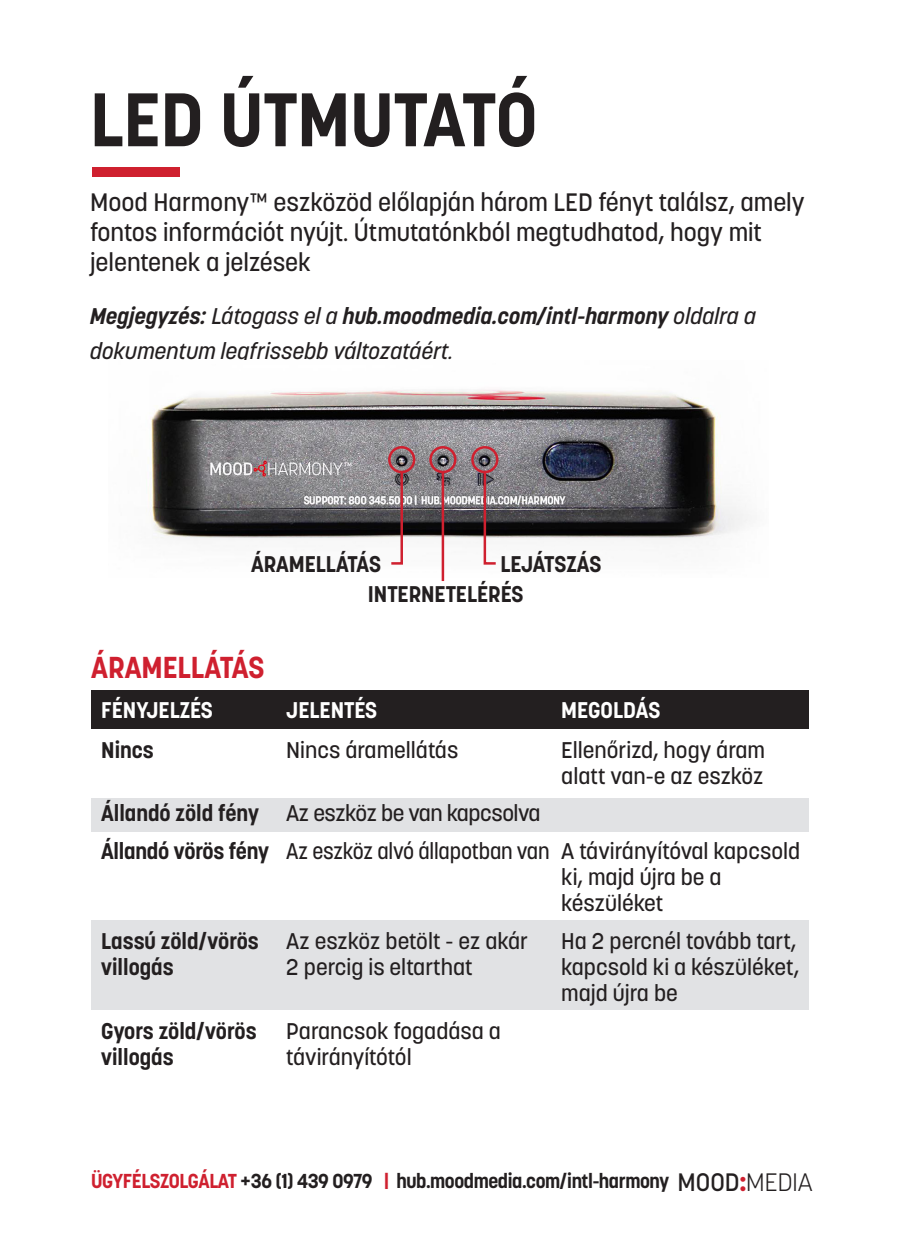
<style>
.page{position:relative;width:900px;height:1260px;background:#fff}
.page>*{position:absolute;margin:0;border:0;box-sizing:border-box;transform-origin:0 0}
.t1{font:700 75px "Korolev";color:#231f20}
.t2{font:700 30px "Korolev";color:#cf202f}
.t3{font:500 25px/30px "Korolev";color:#231f20}
.t4{font:300 25px "Korolev";color:#231f20}
.t5{font:500 22.5px "Korolev";color:#231f20}
.t6{font:italic 500 22.5px/35px "Korolev";color:#231f20}
.t7{font:700 22.5px "Korolev";color:#231f20}
.t8{font:500 22.5px "Korolev";color:#231f20;scale:.94 1}
.t9{font:500 22.5px "Korolev";letter-spacing:-.02em;color:#231f20}
.t10{font:700 22.5px "Korolev";color:#fff}
.t11{font:700 20px "Korolev";letter-spacing:-.02em;color:#231f20}
.s1{font-weight:700}
.s2{color:#cf202f}
.s3{font-weight:500}
.s4{font-weight:800;color:#cf202f}
</style>
<div class="page">
<div style="left:91px;top:690px;width:718px;height:39px;background:#231f20"></div>
<div style="left:91px;top:798px;width:718px;height:33px;background:#e1e2e4"></div>
<div style="left:91px;top:920px;width:718px;height:90px;background:#e1e2e4"></div>
<div style="left:92px;top:167px;width:88px;height:9px;background:#cf202f"></div>
<img style="left:146px;top:389px;width:604px;height:189px">
<hr style="left:442px;top:473px;width:2px;height:108px;background:#cf202f">
<svg style="left:389px;top:470px;width:15px;height:96px"></svg>
<svg style="left:482px;top:470px;width:16px;height:96px"></svg>
<div style="left:429px;top:446px;width:28px;height:27px;border:2px solid #cf202f;border-radius:50%"></div>
<div style="left:388px;top:446px;width:27px;height:27px;border:2px solid #cf202f;border-radius:50%"></div>
<div style="left:471px;top:446px;width:27px;height:27px;border:2px solid #cf202f;border-radius:50%"></div>
<p class="t1" style="left:90px;top:73px;width:448px">LED ÚTMUTATÓ</p>
<p class="t3" style="left:90px;top:187px;width:716px">Mood Harmony™ eszközöd előlapján három LED fényt találsz, amely fontos információt nyújt. Útmutatónkból megtudhatod, hogy mit jelentenek a jelzések</p>
<p class="t6" style="left:90px;top:298px;width:668px"><span class="s1">Megjegyzés:</span> Látogass el a <span class="s1">hub.moodmedia.com/intl-harmony</span> oldalra a dokumentum legfrissebb változatáért.</p>
<p class="t7" style="left:251px;top:550px;width:131px">ÁRAMELLÁTÁS</p>
<p class="t7" style="left:500px;top:550px;width:102px">LEJÁTSZÁS</p>
<p class="t7" style="left:368px;top:580px;width:157px">INTERNETELÉRÉS</p>
<p class="t2" style="left:91px;top:648px;width:175px">ÁRAMELLÁTÁS</p>
<p class="t10" style="left:101px;top:695px;width:113px">FÉNYJELZÉS</p>
<p class="t10" style="left:286px;top:695px;width:93px">JELENTÉS</p>
<p class="t10" style="left:561px;top:695px;width:101px">MEGOLDÁS</p>
<p class="t7" style="left:101px;top:735px;width:54px">Nincs</p>
<p class="t5" style="left:286px;top:735px;width:174px">Nincs áramellátás</p>
<p class="t5" style="left:561px;top:735px;width:205px">Ellenőrizd, hogy áram</p>
<p class="t5" style="left:561px;top:762px;width:204px">alatt van-e az eszköz</p>
<p class="t9" style="left:101px;top:799px;width:441px"><span class="s1">Állandó zöld fény</span> Az eszköz be van kapcsolva</p>
<p class="t8" style="left:101px;top:837px;width:745px"><span class="s1">Állandó vörös fény</span> Az eszköz alvó állapotban van A távirányítóval kapcsold</p>
<p class="t5" style="left:561px;top:863px;width:162px">ki, majd újra be a</p>
<p class="t5" style="left:561px;top:889px;width:104px">készüléket</p>
<p class="t5" style="left:101px;top:927px;width:428px"><span class="s1">Lassú zöld/vörös</span> Az eszköz betölt - ez akár</p>
<p class="t5" style="left:561px;top:927px;width:237px">Ha 2 percnél tovább tart,</p>
<p class="t7" style="left:101px;top:953px;width:74px">villogás</p>
<p class="t5" style="left:286px;top:953px;width:188px">2 percig is eltarthat</p>
<p class="t5" style="left:561px;top:953px;width:239px">kapcsold ki a készüléket,</p>
<p class="t5" style="left:561px;top:979px;width:118px">majd újra be</p>
<p class="t7" style="left:101px;top:1017px;width:157px">Gyors zöld/vörös</p>
<p class="t5" style="left:286px;top:1017px;width:216px">Parancsok fogadása a</p>
<p class="t7" style="left:101px;top:1043px;width:74px">villogás</p>
<p class="t5" style="left:286px;top:1043px;width:127px">távirányítótól</p>
<p class="t11" style="left:91px;top:1168px;width:579px"><span class="s2">ÜGYFÉLSZOLGÁLAT</span> +36 (1) 439 0979 <span class="s2">|</span> hub.moodmedia.com/intl-harmony</p>
<p class="t4" style="left:678px;top:1167px;width:137px"><span class="s3">MOOD</span><span class="s4">:</span>MEDIA</p>
</div>
